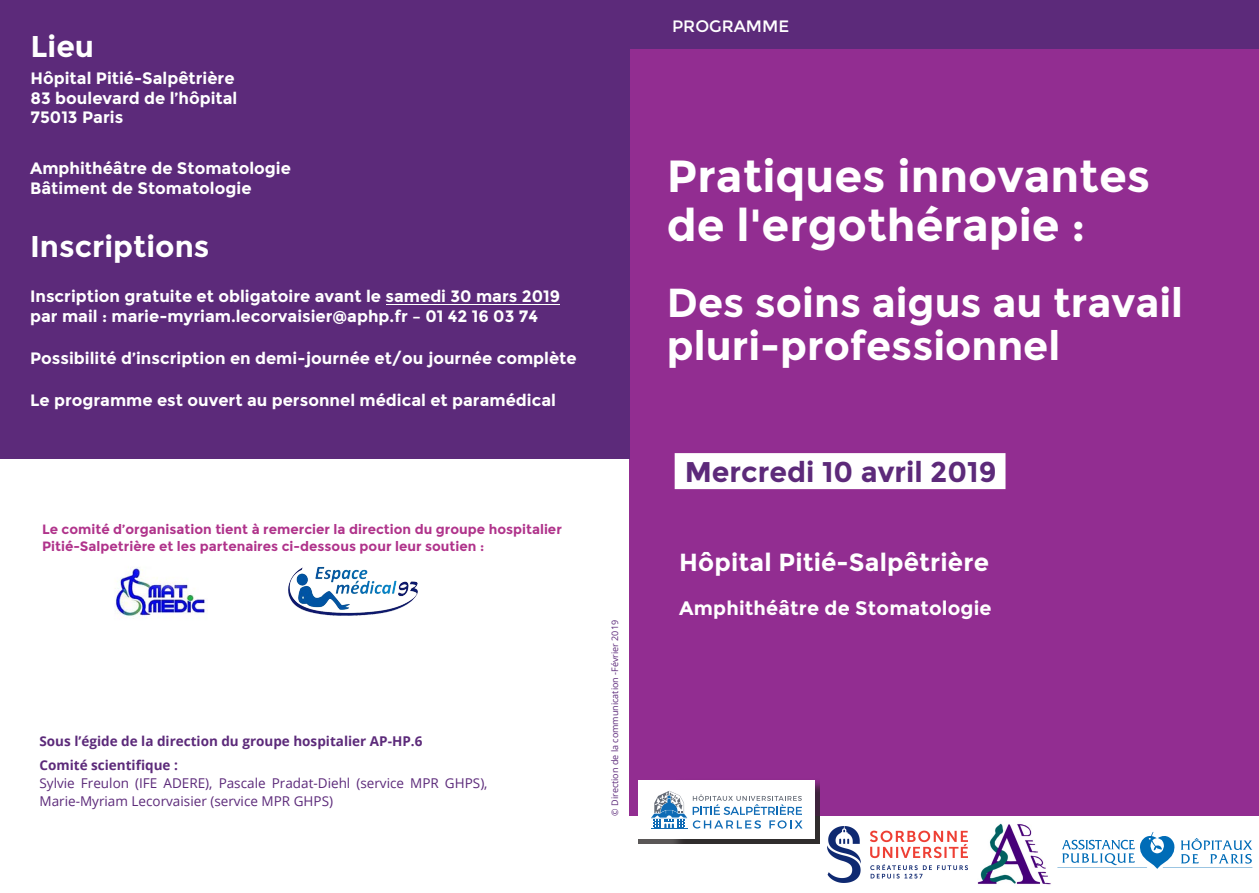
<style>
.page{position:relative;width:1259px;height:893px;background:#fff}
.page>*{position:absolute;margin:0;border:0;box-sizing:border-box;transform-origin:0 0}
.t1{font:700 45px/48.3px "Montserrat";color:#fff}
.t2{font:700 40.5px/43.5px "Montserrat";color:#fff}
.t3{font:700 30px "Montserrat";color:#fff}
.t4{font:700 28.5px "Montserrat";color:#5d2a7a}
.t5{font:700 24.75px "Montserrat";letter-spacing:.005em;color:#fff}
.t6{font:700 19.5px "Montserrat";letter-spacing:.01em;color:#fff}
.t7{font:700 16.5px/19.8px "Montserrat";color:#fff}
.t8{font:16.5px "Montserrat";color:#fff}
.t9{font:700 13.5px/16.2px "Montserrat";color:#b0338b}
.t10{font:13.5px/18px "Open Sans";color:#5c2a7a}
.t11{font:700 13.5px/24.2px "Open Sans";color:#5c2a7a}
.t12{font:9px "Open Sans";color:#5c2a7a}
</style>
<div class="page">
<div style="left:629px;top:33px;width:630px;height:783px;background:#922d91"></div>
<div style="left:0;top:0;width:629px;height:459px;background:#5c2a7a"></div>
<svg style="left:1057px;top:832px;width:195px;height:37px"></svg>
<div style="left:629px;top:0;width:630px;height:48px;background:#5c2a7a"></div>
<div style="left:386px;top:743px;width:434px;height:100px;background:#231f20;opacity:.75"></div>
<div style="left:639px;top:781px;width:176px;height:58px;background:#fff"></div>
<hr style="left:651px;top:828px;width:36px;height:1px;background:#0f6bb5">
<svg style="left:651px;top:791px;width:151px;height:37px"></svg>
<div style="left:674px;top:451px;width:331px;height:40px;background:#fff"></div>
<hr style="left:386px;top:305px;width:173px;height:1px;background:#fff">
<img style="left:115px;top:567px;width:93px;height:52px">
<img style="left:288px;top:567px;width:129px;height:48px">
<img style="left:827px;top:826px;width:140px;height:57px">
<img style="left:978px;top:823px;width:73px;height:62px">
<h3 class="t3" style="left:31px;top:28px;width:65px">Lieu</h3>
<p class="t7" style="left:31px;top:68px;width:208px">Hôpital Pitié-Salpêtrière<br>83 boulevard de l’hôpital<br>75013 Paris</p>
<p class="t7" style="left:30px;top:158px;width:262px">Amphithéâtre de Stomatologie<br>Bâtiment de Stomatologie</p>
<h3 class="t3" style="left:30px;top:228px;width:181px">Inscriptions</h3>
<p class="t7" style="left:30px;top:286px;width:531px">Inscription gratuite et obligatoire avant le samedi 30 mars 2019 par mail : marie-myriam.lecorvaisier@aphp.fr – 01 42 16 03 74</p>
<p class="t7" style="left:30px;top:348px;width:548px">Possibilité d’inscription en demi-journée et/ou journée complète</p>
<p class="t7" style="left:30px;top:391px;width:527px">Le programme est ouvert au personnel médical et paramédical</p>
<p class="t9" style="left:42px;top:521px;width:521px">Le comité d’organisation tient à remercier la direction du groupe hospitalier<br>Pitié-Salpetrière et les partenaires ci-dessous pour leur soutien :</p>
<p class="t11" style="left:39px;top:729px;width:384px">Sous l’égide de la direction du groupe hospitalier AP-HP.6<br>Comité scientifique :</p>
<p class="t10" style="left:39px;top:774px;width:450px">Sylvie Freulon (IFE ADERE), Pascale Pradat-Diehl (service MPR GHPS),<br>Marie-Myriam Lecorvaisier (service MPR GHPS)</p>
<p class="t12" style="left:608px;top:816px;width:197px;rotate:-90deg">© Direction de la communication -Février 2019</p>
<p class="t8" style="left:672px;top:17px;width:119px">PROGRAMME</p>
<h1 class="t1" style="left:667px;top:152px;width:485px">Pratiques innovantes de l'ergothérapie :</h1>
<h2 class="t2" style="left:667px;top:281px;width:517px">Des soins aigus au travail pluri-professionnel</h2>
<h3 class="t4" style="left:685px;top:455px;width:313px">Mercredi 10 avril 2019</h3>
<h3 class="t5" style="left:679px;top:547px;width:311px">Hôpital Pitié-Salpêtrière</h3>
<p class="t6" style="left:679px;top:597px;width:314px">Amphithéâtre de Stomatologie</p>
</div>
